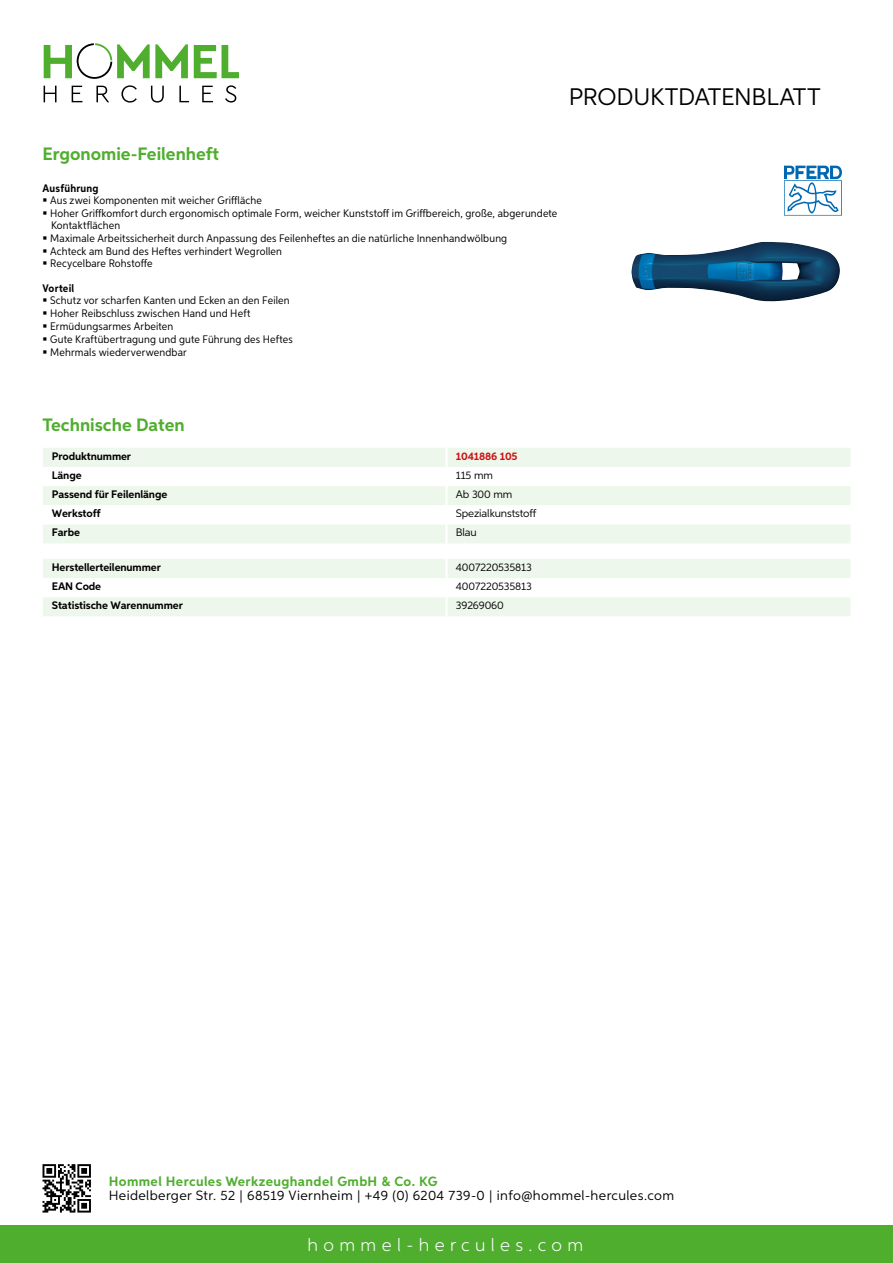
<style>
.page{position:relative;width:893px;height:1263px;background:#fff}
.page>*{position:absolute;margin:0;border:0;box-sizing:border-box;transform-origin:0 0}
.t1{font:24px "Aspira";letter-spacing:-.01em;color:#000}
.t2{font:700 18px "Aspira";color:#50ae2f}
.t3{font:300 18px "Aspira";letter-spacing:.3em;color:#fff}
.t4{font:13.5px "Aspira";letter-spacing:.03em;color:#000}
.t5{font:700 13.5px "Aspira";letter-spacing:.03em;color:#50ae2f}
.t6{font:10.95px/12.6px "Aspira Nar";letter-spacing:.015em;color:#000}
.t7{font:700 10.95px "Aspira";letter-spacing:-.01em;color:#000}
.t8{font:10.95px "Aspira";letter-spacing:-.01em;color:#000}
.t9{font:700 10.95px "Aspira Nar";letter-spacing:.02em;color:#000}
.t10{font:700 10.95px "Aspira";letter-spacing:-.01em;color:#cd1013}
</style>
<div class="page">
<div style="left:0;top:1226px;width:893px;height:37px;background:#50ae2f"></div>
<svg style="left:43px;top:1164px;width:48px;height:48px"></svg>
<svg style="left:194px;top:45px;width:45px;height:33px"></svg>
<svg style="left:44px;top:43px;width:144px;height:36px"></svg>
<svg style="left:44px;top:86px;width:13px;height:16px"></svg>
<svg style="left:72px;top:86px;width:10px;height:16px"></svg>
<svg style="left:96px;top:86px;width:13px;height:16px"></svg>
<svg style="left:121px;top:85px;width:16px;height:18px"></svg>
<svg style="left:151px;top:86px;width:13px;height:17px"></svg>
<svg style="left:179px;top:86px;width:10px;height:16px"></svg>
<svg style="left:202px;top:86px;width:11px;height:16px"></svg>
<svg style="left:225px;top:85px;width:11px;height:18px"></svg>
<div style="left:43px;top:448px;width:807px;height:95px;background:#eef7eb"></div>
<svg style="left:43px;top:467px;width:807px;height:57px"></svg>
<hr style="left:445px;top:448px;width:3px;height:19px;background:#fff">
<hr style="left:445px;top:467px;width:3px;height:19px;background:#fff">
<hr style="left:445px;top:486px;width:3px;height:19px;background:#fff">
<hr style="left:445px;top:505px;width:3px;height:19px;background:#fff">
<hr style="left:445px;top:524px;width:3px;height:19px;background:#fff">
<svg style="left:43px;top:559px;width:807px;height:57px"></svg>
<hr style="left:445px;top:597px;width:3px;height:19px;background:#fff">
<img style="left:631px;top:242px;width:209px;height:60px">
<svg style="left:784px;top:166px;width:58px;height:50px"></svg>
<h1 class="t1" style="left:569px;top:82px;width:253px">Produktdatenblatt</h1>
<h2 class="t2" style="left:43px;top:142px;width:178px">Ergonomie-Feilenheft</h2>
<p class="t9" style="left:43px;top:181px;width:58px">Ausführung</p>
<p class="t6" style="left:50px;top:194px;width:509px">Aus zwei Komponenten mit weicher Griffläche<br>Hoher Griffkomfort durch ergonomisch optimale Form, weicher Kunststoff im Griffbereich, große, abgerundete Kontaktflächen<br>Maximale Arbeitssicherheit durch Anpassung des Feilenheftes an die natürliche Innenhandwölbung<br>Achteck am Bund des Heftes verhindert Wegrollen<br>Recycelbare Rohstoffe</p>
<p class="t9" style="left:43px;top:281px;width:33px">Vorteil</p>
<p class="t6" style="left:50px;top:294px;width:244px">Schutz vor scharfen Kanten und Ecken an den Feilen Hoher Reibschluss zwischen Hand und Heft Ermüdungsarmes Arbeiten<br>Gute Kraftübertragung und gute Führung des Heftes Mehrmals wiederverwendbar</p>
<h2 class="t2" style="left:43px;top:414px;width:144px">Technische Daten</h2>
<p class="t7" style="left:52px;top:449px;width:81px">Produktnummer</p>
<p class="t10" style="left:456px;top:449px;width:63px">1041886 105</p>
<p class="t7" style="left:52px;top:468px;width:31px">Länge</p>
<p class="t8" style="left:456px;top:468px;width:39px">115 mm</p>
<p class="t7" style="left:52px;top:487px;width:117px">Passend für Feilenlänge</p>
<p class="t8" style="left:456px;top:488px;width:58px">Ab 300 mm</p>
<p class="t7" style="left:52px;top:507px;width:50px">Werkstoff</p>
<p class="t8" style="left:456px;top:507px;width:82px">Spezialkunststoff</p>
<p class="t7" style="left:52px;top:526px;width:30px">Farbe</p>
<p class="t8" style="left:456px;top:526px;width:23px">Blau</p>
<p class="t7" style="left:52px;top:560px;width:111px">Herstellerteilenummer</p>
<p class="t8" style="left:456px;top:560px;width:78px">4007220535813</p>
<p class="t7" style="left:52px;top:579px;width:51px">EAN Code</p>
<p class="t8" style="left:456px;top:579px;width:78px">4007220535813</p>
<p class="t7" style="left:52px;top:599px;width:132px">Statistische Warennummer</p>
<p class="t8" style="left:456px;top:599px;width:50px">39269060</p>
<p class="t5" style="left:109px;top:1172px;width:330px">Hommel Hercules Werkzeughandel GmbH &amp; Co. KG</p>
<p class="t4" style="left:109px;top:1187px;width:567px">Heidelberger Str. 52 | 68519 Viernheim | +49 (0) 6204 739-0 | info@hommel-hercules.com</p>
<h2 class="t3" style="left:307px;top:1234px;width:277px">hommel-hercules.com</h2>
</div>
